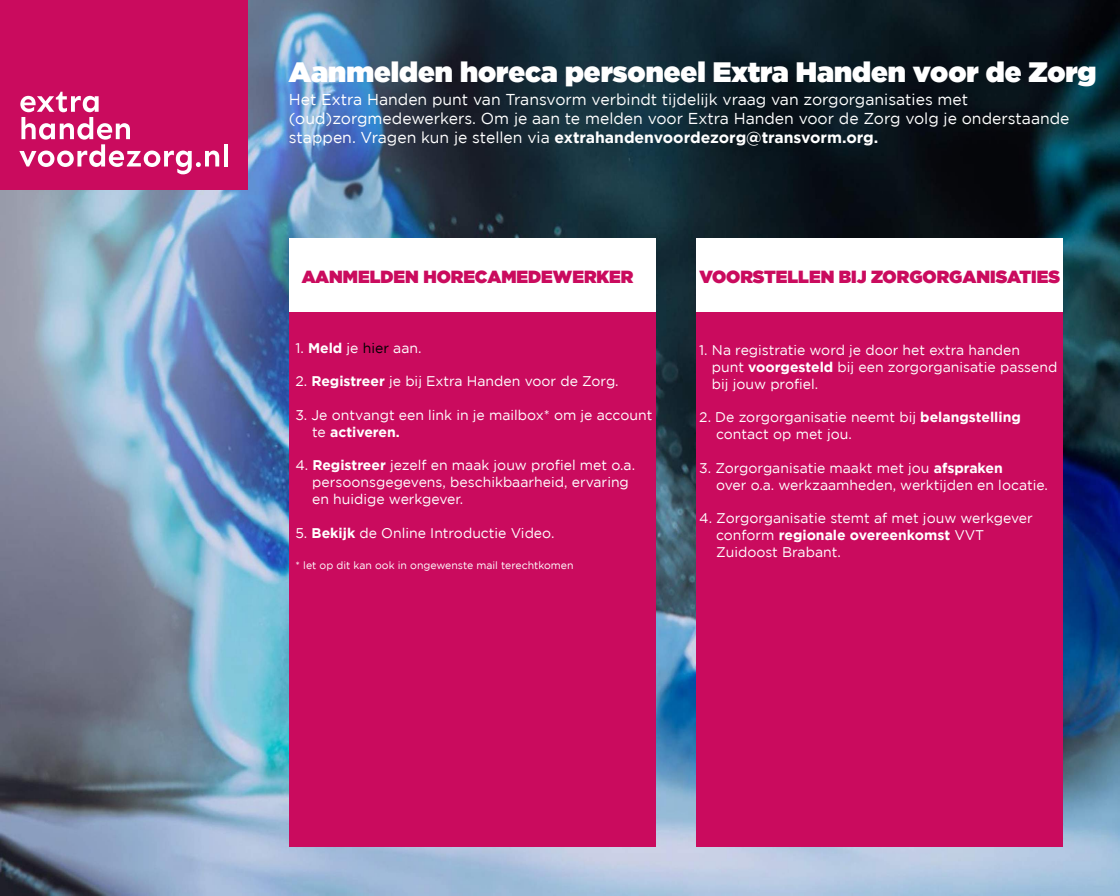
<style>
.page{position:relative;width:1120px;height:896px;background:#fff}
.page>*{position:absolute;margin:0;border:0;box-sizing:border-box;transform-origin:0 0}
.t1{font:900 28px "Gotham";color:#fff}
.t2{font:900 17.5px "Gotham";color:#ca0b5e}
.t3{font:15.75px/18.9px "Gotham";color:#fff}
.t4{font:14px/16.8px "Gotham";color:#fff}
.t5{font:10.5px "Gotham";color:#fff}
.s1{font-weight:700}
.s2{color:#000}
</style>
<div class="page">
<img style="left:0;top:0;width:1120px;height:896px">
<div style="left:0;top:0;width:247px;height:190px;background:#ca0b5e"></div>
<svg style="left:19px;top:92px;width:200px;height:82px"></svg>
<hr style="left:224px;top:144px;width:4px;height:23px;background:#fff">
<div style="left:289px;top:238px;width:366px;height:609px;background:#ca0b5e"></div>
<div style="left:696px;top:238px;width:367px;height:609px;background:#ca0b5e"></div>
<div style="left:289px;top:238px;width:366px;height:74px;background:#fff"></div>
<div style="left:696px;top:238px;width:367px;height:74px;background:#fff"></div>
<h1 class="t1" style="left:289px;top:56px;width:809px">Aanmelden horeca personeel Extra Handen voor de Zorg</h1>
<p class="t3" style="left:289px;top:90px;width:782px">Het Extra Handen punt van Transvorm verbindt tijdelijk vraag van zorgorganisaties met (oud)zorgmedewerkers. Om je aan te melden voor Extra Handen voor de Zorg volg je onderstaande stappen. Vragen kun je stellen via <span class="s1">extrahandenvoordezorg@transvorm.org.</span></p>
<p class="t2" style="left:302px;top:267px;width:333px">AANMELDEN HORECAMEDEWERKER</p>
<p class="t2" style="left:699px;top:266px;width:362px">VOORSTELLEN BIJ ZORGORGANISATIES</p>
<p class="t4" style="left:295px;top:339px;width:128px">1. <span class="s1">Meld</span> je <span class="s2">hier</span> aan.</p>
<p class="t4" style="left:295px;top:373px;width:325px">2. <span class="s1">Registreer</span> je bij Extra Handen voor de Zorg.</p>
<p class="t4" style="left:312px;top:406px;width:342px;text-indent:-17px">3. Je ontvangt een link in je mailbox* om je account te <span class="s1">activeren.</span></p>
<p class="t4" style="left:312px;top:457px;width:324px;text-indent:-17px">4. <span class="s1">Registreer</span> jezelf en maak jouw profiel met o.a. persoonsgegevens, beschikbaarheid, ervaring en huidige werkgever.</p>
<p class="t4" style="left:295px;top:524px;width:261px">5. <span class="s1">Bekijk</span> de Online Introductie Video.</p>
<p class="t5" style="left:296px;top:560px;width:280px">* let op dit kan ook in ongewenste mail terechtkomen</p>
<p class="t4" style="left:712px;top:342px;width:347px;text-indent:-13px">1. Na registratie word je door het extra handen<br>punt <span class="s1">voorgesteld</span> bij een zorgorganisatie passend bij jouw profiel.</p>
<p class="t4" style="left:716px;top:409px;width:306px;text-indent:-17px">2. De zorgorganisatie neemt bij <span class="s1">belangstelling </span>contact op met jou.</p>
<p class="t4" style="left:716px;top:459px;width:333px;text-indent:-17px">3. Zorgorganisatie maakt met jou <span class="s1">afspraken<br></span>over o.a. werkzaamheden, werktijden en locatie.</p>
<p class="t4" style="left:716px;top:510px;width:318px;text-indent:-17px">4. Zorgorganisatie stemt af met jouw werkgever conform <span class="s1">regionale overeenkomst</span> VVT<br>Zuidoost Brabant.</p>
</div>
